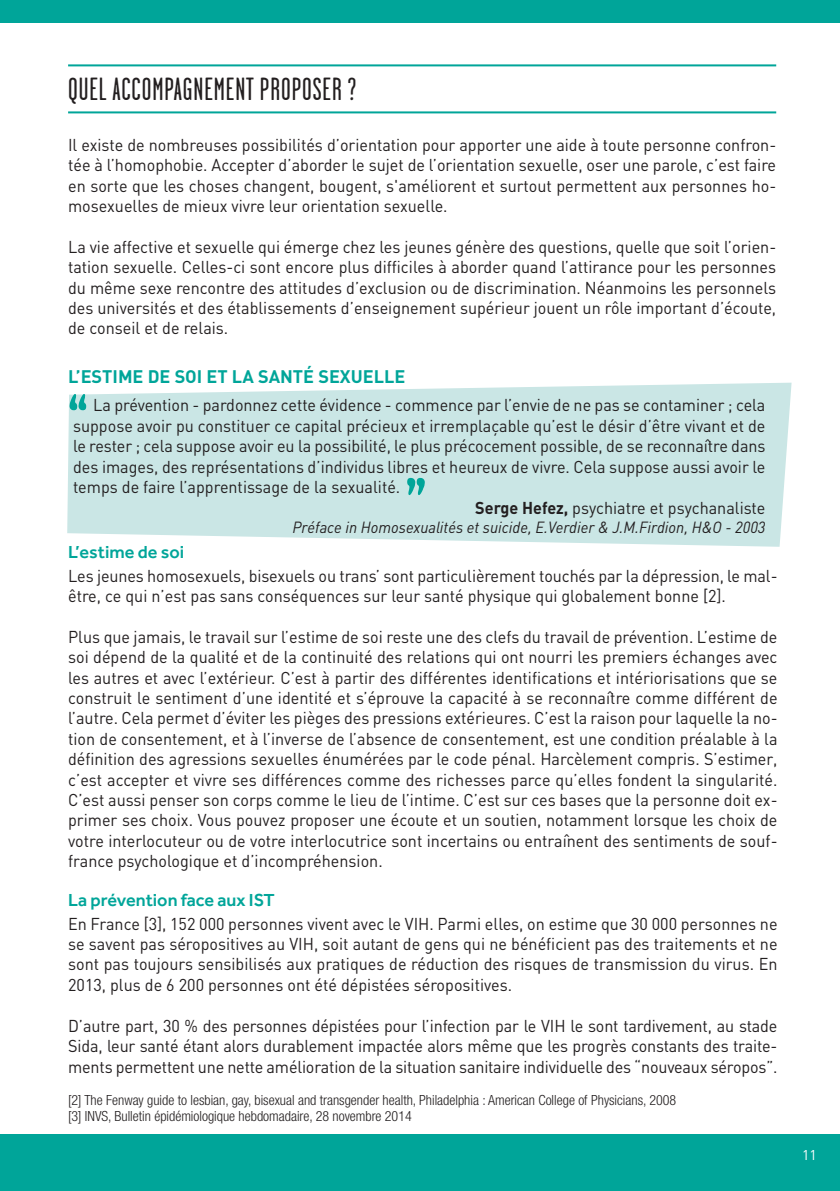
<style>
.page{position:relative;width:840px;height:1191px;background:#fff}
.page>*{position:absolute;margin:0;border:0;box-sizing:border-box;transform-origin:0 0}
.t1{font:112px "Garage Gothic";color:#00a599}
.t2{font:106px "Garage Gothic";color:#00a599}
.t3{font:32px "Garage Gothic";letter-spacing:.03em;color:#231f20}
.t4{font:500 18px "Effra";color:#00a599}
.t5{font:700 18px "DIN";color:#00a599}
.t6{font:17px/20.4px "DIN";color:#231f20;text-align:justify;scale:.95 1}
.t7{font:italic 16px "DIN Pro";color:#231f20;scale:.95 1}
.t8{font:300 condensed 14px/16.8px "Helvetica Neue LT Std";color:#231f20}
.t9{font:14px "DIN";color:#fff}
.s1{font-weight:700}
</style>
<div class="page">
<svg style="left:67px;top:383px;width:724px;height:164px;background:#cee8e7"></svg>
<hr style="left:68px;top:64px;width:707px;height:2px;background:#00a599">
<hr style="left:68px;top:111px;width:707px;height:2px;background:#00a599">
<div style="left:1px;top:1134px;width:838px;height:57px;background:#00a599"></div>
<div style="left:0;top:0;width:839px;height:23px;background:#00a599"></div>
<h3 class="t3" style="left:68px;top:73px;width:290px">QUEL ACCOMPAGNEMENT PROPOSER ?</h3>
<p class="t6" style="left:68px;top:134px;width:746px">Il existe de nombreuses possibilités d’orientation pour apporter une aide à toute personne confron&shy;tée à l’homophobie. Accepter d’aborder le sujet de l’orientation sexuelle, oser une parole, c’est faire en sorte que les choses changent, bougent, s'améliorent et surtout permettent aux personnes ho&shy;mosexuelles de mieux vivre leur orientation sexuelle.</p>
<p class="t6" style="left:68px;top:236px;width:746px">La vie affective et sexuelle qui émerge chez les jeunes génère des questions, quelle que soit l’orien&shy;tation sexuelle. Celles-ci sont encore plus difficiles à aborder quand l’attirance pour les personnes du même sexe rencontre des attitudes d’exclusion ou de discrimination. Néanmoins les personnels des universités et des établissements d’enseignement supérieur jouent un rôle important d’écoute, de conseil et de relais.</p>
<p class="t5" style="left:68px;top:364px;width:338px">L’ESTIME DE SOI ET LA SANTÉ SEXUELLE</p>
<p class="t6" style="left:93px;top:395px;width:708px">La prévention - pardonnez cette évidence - commence par l’envie de ne pas se contaminer ; cela</p>
<p class="t6" style="left:73px;top:415px;width:730px">suppose avoir pu constituer ce capital précieux et irremplaçable qu’est le désir d’être vivant et de</p>
<p class="t6" style="left:73px;top:435px;width:730px">le rester ; cela suppose avoir eu la possibilité, le plus précocement possible, de se reconnaître dans</p>
<p class="t6" style="left:73px;top:456px;width:730px">des images, des représentations d’individus libres et heureux de vivre. Cela suppose aussi avoir le</p>
<p class="t6" style="left:73px;top:476px;width:346px">temps de faire l’apprentissage de la sexualité.</p>
<p class="t6" style="left:475px;top:497px;width:307px"><span class="s1">Serge Hefez,</span> psychiatre et psychanaliste</p>
<p class="t7" style="left:292px;top:521px;width:499px">Préface in Homosexualités et suicide, E.Verdier &amp; J.M.Firdion, H&amp;O - 2003</p>
<h2 class="t2" style="left:67px;top:377px;width:22px">“</h2>
<h1 class="t1" style="left:405px;top:460px;width:24px">”</h1>
<p class="t4" style="left:68px;top:541px;width:117px">L’estime de soi</p>
<p class="t6" style="left:68px;top:565px;width:747px">Les jeunes homosexuels, bisexuels ou trans’ sont particulièrement touchés par la dépression, le mal&shy;être, ce qui n’est pas sans conséquences sur leur santé physique qui globalement bonne [2].</p>
<p class="t6" style="left:68px;top:626px;width:747px">Plus que jamais, le travail sur l’estime de soi reste une des clefs du travail de prévention. L’estime de soi dépend de la qualité et de la continuité des relations qui ont nourri les premiers échanges avec les autres et avec l’extérieur. C’est à partir des différentes identifications et intériorisations que se construit le sentiment d’une identité et s’éprouve la capacité à se reconnaître comme différent de l’autre. Cela permet d’éviter les pièges des pressions extérieures. C’est la raison pour laquelle la no&shy;tion de consentement, et à l’inverse de l’absence de consentement, est une condition préalable à la définition des agressions sexuelles énumérées par le code pénal. Harcèlement compris. S’estimer, c’est accepter et vivre ses différences comme des richesses parce qu’elles fondent la singularité.<br>C’est aussi penser son corps comme le lieu de l’intime. C’est sur ces bases que la personne doit ex&shy;primer ses choix. Vous pouvez proposer une écoute et un soutien, notamment lorsque les choix de votre interlocuteur ou de votre interlocutrice sont incertains ou entraînent des sentiments de souf&shy;france psychologique et d’incompréhension.</p>
<p class="t4" style="left:68px;top:889px;width:208px">La prévention face aux IST</p>
<p class="t6" style="left:68px;top:913px;width:747px">En France [3], 152 000 personnes vivent avec le VIH. Parmi elles, on estime que 30 000 personnes ne se savent pas séropositives au VIH, soit autant de gens qui ne bénéficient pas des traitements et ne sont pas toujours sensibilisés aux pratiques de réduction des risques de transmission du virus. En 2013, plus de 6 200 personnes ont été dépistées séropositives.</p>
<p class="t6" style="left:68px;top:1015px;width:747px">D’autre part, 30 % des personnes dépistées pour l’infection par le VIH le sont tardivement, au stade Sida, leur santé étant alors durablement impactée alors même que les progrès constants des traite&shy;ments permettent une nette amélioration de la situation sanitaire individuelle des “nouveaux séropos”.</p>
<p class="t8" style="left:68px;top:1092px;width:609px">[2] The Fenway guide to lesbian, gay, bisexual and transgender health, Philadelphia : American College of Physicians, 2008 [3] INVS, Bulletin épidémiologique hebdomadaire, 28 novembre 2014</p>
<p class="t9" style="left:801px;top:1145px;width:16px">11</p>
</div>
